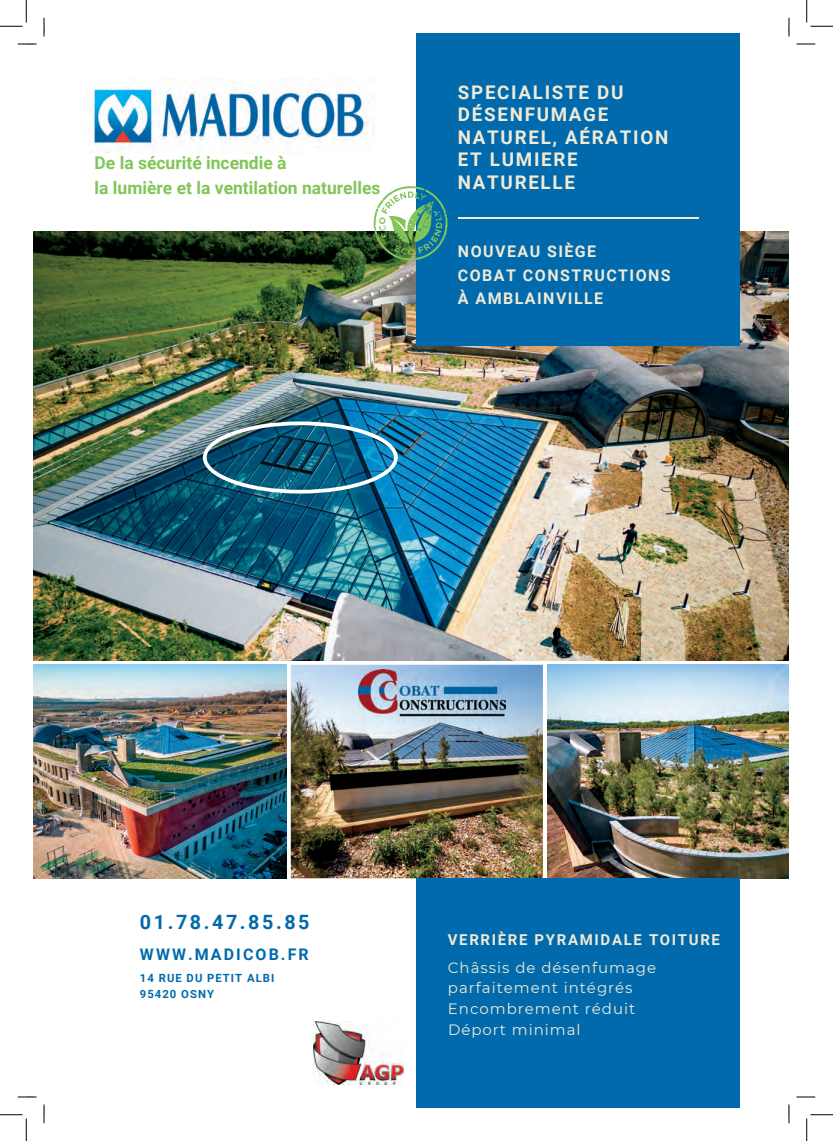
<style>
.page{position:relative;width:833px;height:1141px;background:#fff}
.page>*{position:absolute;margin:0;border:0;box-sizing:border-box;transform-origin:0 0}
.t1{font:700 19.75px "Roboto";letter-spacing:.13em;color:#006aac}
.t2{font:700 18.75px/22.5px "Roboto";letter-spacing:.09em;color:#f0ead7}
.t3{font:700 17.5px/24.4px "Roboto";color:#82c557}
.t4{font:700 16px/23.4px "Roboto";letter-spacing:.09em;color:#f0ead7}
.t5{font:700 16px "Roboto";letter-spacing:.13em;color:#006aac}
.t6{font:15px/20.6px "Montserrat";letter-spacing:.065em;color:#f0ead7}
.t7{font:700 15px "Roboto";letter-spacing:.11em;color:#f0ead7}
.t8{font:700 11.25px/15.9px "Roboto";letter-spacing:.09em;color:#006aac}
</style>
<div class="page">
<img style="left:290px;top:664px;width:252px;height:214px">
<img style="left:547px;top:664px;width:241px;height:214px">
<img style="left:33px;top:664px;width:253px;height:214px">
<img style="left:33px;top:232px;width:755px;height:428px">
<div style="left:416px;top:877px;width:322px;height:230px;background:#006aac"></div>
<div style="left:416px;top:33px;width:322px;height:313px;background:#006aac"></div>
<hr style="left:457px;top:217px;width:241px;height:2px;background:#f0ead7">
<img style="left:90px;top:78px;width:284px;height:75px">
<svg style="left:373px;top:186px;width:74px;height:74px"></svg>
<img style="left:313px;top:1021px;width:90px;height:63px">
<img style="left:203px;top:421px;width:194px;height:72px">
<img style="left:358px;top:669px;width:147px;height:52px">
<svg style="left:18px;top:43px;width:18px;height:2px"></svg>
<svg style="left:796px;top:43px;width:18px;height:2px"></svg>
<svg style="left:18px;top:1096px;width:18px;height:1px"></svg>
<svg style="left:796px;top:1096px;width:18px;height:1px"></svg>
<svg style="left:43px;top:18px;width:2px;height:18px"></svg>
<svg style="left:43px;top:1104px;width:2px;height:19px"></svg>
<svg style="left:788px;top:18px;width:1px;height:18px"></svg>
<svg style="left:788px;top:1104px;width:1px;height:19px"></svg>
<svg style="left:0;top:0;width:27px;height:27px"></svg>
<svg style="left:0;top:1114px;width:27px;height:26px"></svg>
<svg style="left:806px;top:0;width:26px;height:27px"></svg>
<svg style="left:806px;top:1114px;width:26px;height:26px"></svg>
<p class="t3" style="left:94px;top:150px;width:287px">De la sécurité incendie à<br>la lumière et la ventilation naturelles</p>
<p class="t2" style="left:457px;top:80px;width:212px">SPECIALISTE DU<br>DÉSENFUMAGE<br>NATUREL, AÉRATION<br>ET LUMIERE<br>NATURELLE</p>
<p class="t4" style="left:457px;top:239px;width:214px">NOUVEAU SIÈGE<br>COBAT CONSTRUCTIONS<br>À AMBLAINVILLE</p>
<h1 class="t1" style="left:140px;top:908px;width:171px">01.78.47.85.85</h1>
<p class="t5" style="left:140px;top:942px;width:170px">WWW.MADICOB.FR</p>
<p class="t8" style="left:140px;top:969px;width:136px">14 RUE DU PETIT ALBI<br>95420 OSNY</p>
<p class="t7" style="left:447px;top:929px;width:273px">VERRIÈRE PYRAMIDALE TOITURE</p>
<p class="t6" style="left:447px;top:956px;width:210px">Châssis de désenfumage parfaitement intégrés<br>Encombrement réduit<br>Déport minimal</p>
</div>
